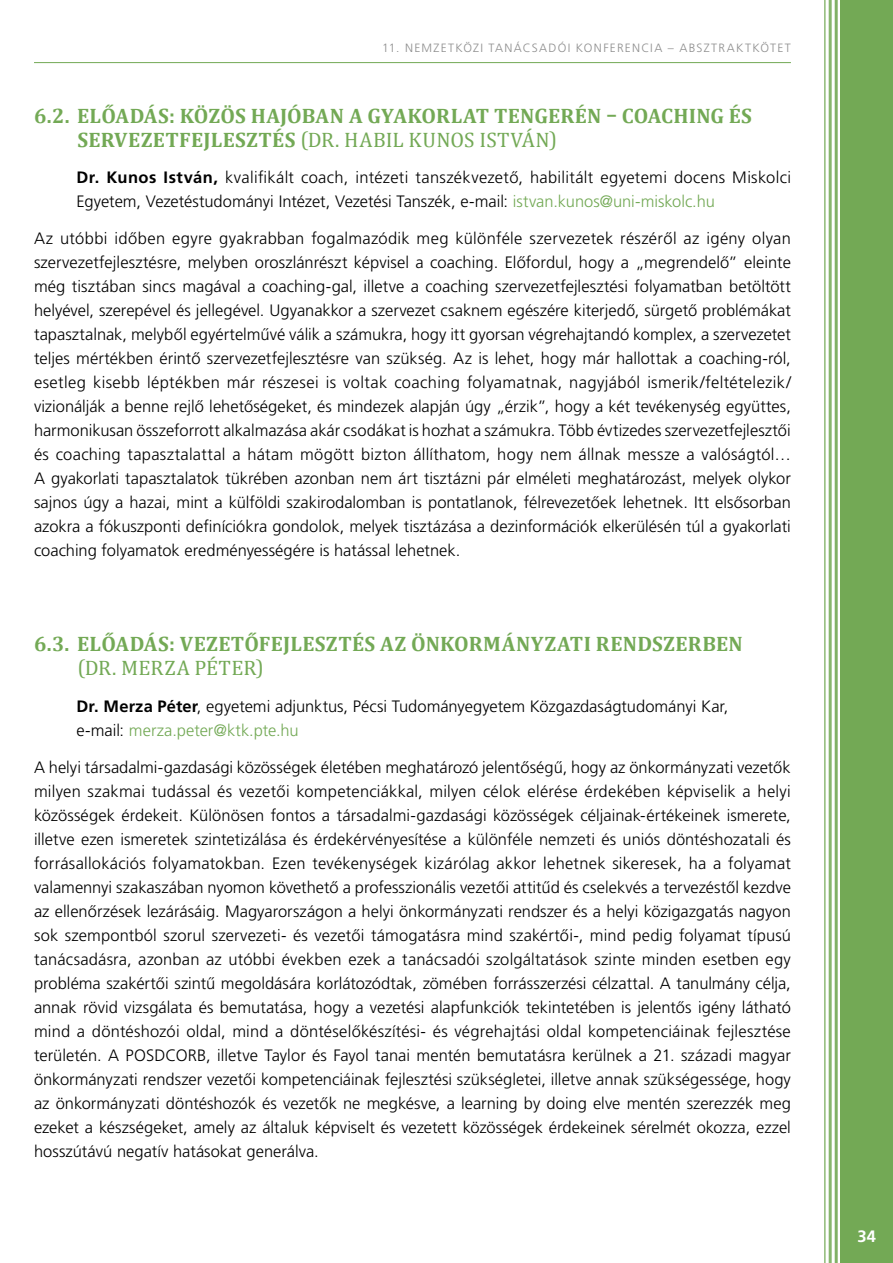
<style>
.page{position:relative;width:893px;height:1263px;background:#fff}
.page>*{position:absolute;margin:0;border:0;box-sizing:border-box;transform-origin:0 0}
.t1{font:700 21px/24px "Cambria";letter-spacing:.01em;color:#73a955}
.Főszöveg{font:300 16.5px/24px "Frutiger LT Pro";color:#000}
.t2{font:700 16.5px "Frutiger LT Pro";color:#fff}
.t3{font:300 12px "Frutiger LT Pro";letter-spacing:.105em;color:#8e8e8e}
.s1{font-weight:400}
.s2{font-weight:700}
.s3{color:#73a955}
</style>
<div class="page">
<div style="left:840px;top:0;width:53px;height:1263px;background:#73a955"></div>
<hr style="left:824px;top:0;width:2px;height:1263px;background:#8fba77">
<hr style="left:829px;top:0;width:3px;height:1263px;background:#88b66e">
<hr style="left:835px;top:0;width:3px;height:1263px;background:#81b166">
<hr style="left:34px;top:62px;width:757px;height:1px;background:#73a955">
<p class="t3" style="left:382px;top:40px;width:410px">11. NEMZETKÖZI TANÁCSADÓI KONFERENCIA – ABSZTRAKTKÖTET</p>
<p class="t1" style="left:77px;top:103px;width:676px;text-indent:-43px">6.2. ELŐADÁS: KÖZÖS HAJÓBAN A GYAKORLAT TENGERÉN – COACHING ÉS<br>SERVEZETFEJLESZTÉS <span class="s1">(DR. HABIL KUNOS ISTVÁN)</span></p>
<p class="Főszöveg" style="left:77px;top:166px;width:716px"><span class="s2">Dr. Kunos István,</span> kvalifikált coach, intézeti tanszékvezető, habilitált egyetemi docens Miskolci<br>Egyetem, Vezetéstudományi Intézet, Vezetési Tanszék, e-mail: <span class="s3">istvan.kunos@uni-miskolc.hu</span></p>
<p class="Főszöveg" style="left:34px;top:227px;width:758px;text-align:justify">Az utóbbi időben egyre gyakrabban fogalmazódik meg különféle szervezetek részéről az igény olyan szervezetfejlesztésre, melyben oroszlánrészt képvisel a coaching. Előfordul, hogy a „megrendelő” eleinte még tisztában sincs magával a coaching-gal, illetve a coaching szervezetfejlesztési folyamatban betöltött helyével, szerepével és jellegével. Ugyanakkor a szervezet csaknem egészére kiterjedő, sürgető problémákat tapasztalnak, melyből egyértelművé válik a számukra, hogy itt gyorsan végrehajtandó komplex, a szervezetet teljes mértékben érintő szervezetfejlesztésre van szükség. Az is lehet, hogy már hallottak a coaching-ról, esetleg kisebb léptékben már részesei is voltak coaching folyamatnak, nagyjából ismerik/feltételezik/ vizionálják a benne rejlő lehetőségeket, és mindezek alapján úgy „érzik”, hogy a két tevékenység együttes, harmonikusan összeforrott alkalmazása akár csodákat is hozhat a számukra. Több évtizedes szervezetfejlesztői és coaching tapasztalattal a hátam mögött bizton állíthatom, hogy nem állnak messze a valóságtól… A gyakorlati tapasztalatok tükrében azonban nem árt tisztázni pár elméleti meghatározást, melyek olykor sajnos úgy a hazai, mint a külföldi szakirodalomban is pontatlanok, félrevezetőek lehetnek. Itt elsősorban azokra a fókuszponti definíciókra gondolok, melyek tisztázása a dezinformációk elkerülésén túl a gyakorlati coaching folyamatok eredményességére is hatással lehetnek.</p>
<p class="t1" style="left:77px;top:631px;width:667px;text-indent:-43px">6.3. ELŐADÁS: VEZETŐFEJLESZTÉS AZ ÖNKORMÁNYZATI RENDSZERBEN <span class="s1">(DR. MERZA PÉTER)</span></p>
<p class="Főszöveg" style="left:77px;top:694px;width:653px"><span class="s2">Dr. Merza Péter</span>, egyetemi adjunktus, Pécsi Tudományegyetem Közgazdaságtudományi Kar, e-mail: <span class="s3">merza.peter@ktk.pte.hu</span></p>
<p class="Főszöveg" style="left:34px;top:755px;width:758px;text-align:justify">A helyi társadalmi-gazdasági közösségek életében meghatározó jelentőségű, hogy az önkormányzati vezetők milyen szakmai tudással és vezetői kompetenciákkal, milyen célok elérése érdekében képviselik a helyi közösségek érdekeit. Különösen fontos a társadalmi-gazdasági közösségek céljainak-értékeinek ismerete, illetve ezen ismeretek szintetizálása és érdekérvényesítése a különféle nemzeti és uniós döntéshozatali és forrásallokációs folyamatokban. Ezen tevékenységek kizárólag akkor lehetnek sikeresek, ha a folyamat valamennyi szakaszában nyomon követhető a professzionális vezetői attitűd és cselekvés a tervezéstől kezdve az ellenőrzések lezárásáig. Magyarországon a helyi önkormányzati rendszer és a helyi közigazgatás nagyon sok szempontból szorul szervezeti- és vezetői támogatásra mind szakértői-, mind pedig folyamat típusú tanácsadásra, azonban az utóbbi években ezek a tanácsadói szolgáltatások szinte minden esetben egy probléma szakértői szintű megoldására korlátozódtak, zömében forrásszerzési célzattal. A tanulmány célja, annak rövid vizsgálata és bemutatása, hogy a vezetési alapfunkciók tekintetében is jelentős igény látható mind a döntéshozói oldal, mind a döntéselőkészítési- és végrehajtási oldal kompetenciáinak fejlesztése területén. A POSDCORB, illetve Taylor és Fayol tanai mentén bemutatásra kerülnek a 21. századi magyar önkormányzati rendszer vezetői kompetenciáinak fejlesztési szükségletei, illetve annak szükségessége, hogy az önkormányzati döntéshozók és vezetők ne megkésve, a learning by doing elve mentén szerezzék meg ezeket a készségeket, amely az általuk képviselt és vezetett közösségek érdekeinek sérelmét okozza, ezzel hosszútávú negatív hatásokat generálva.</p>
<p class="t2" style="left:857px;top:1226px;width:20px">34</p>
</div>
